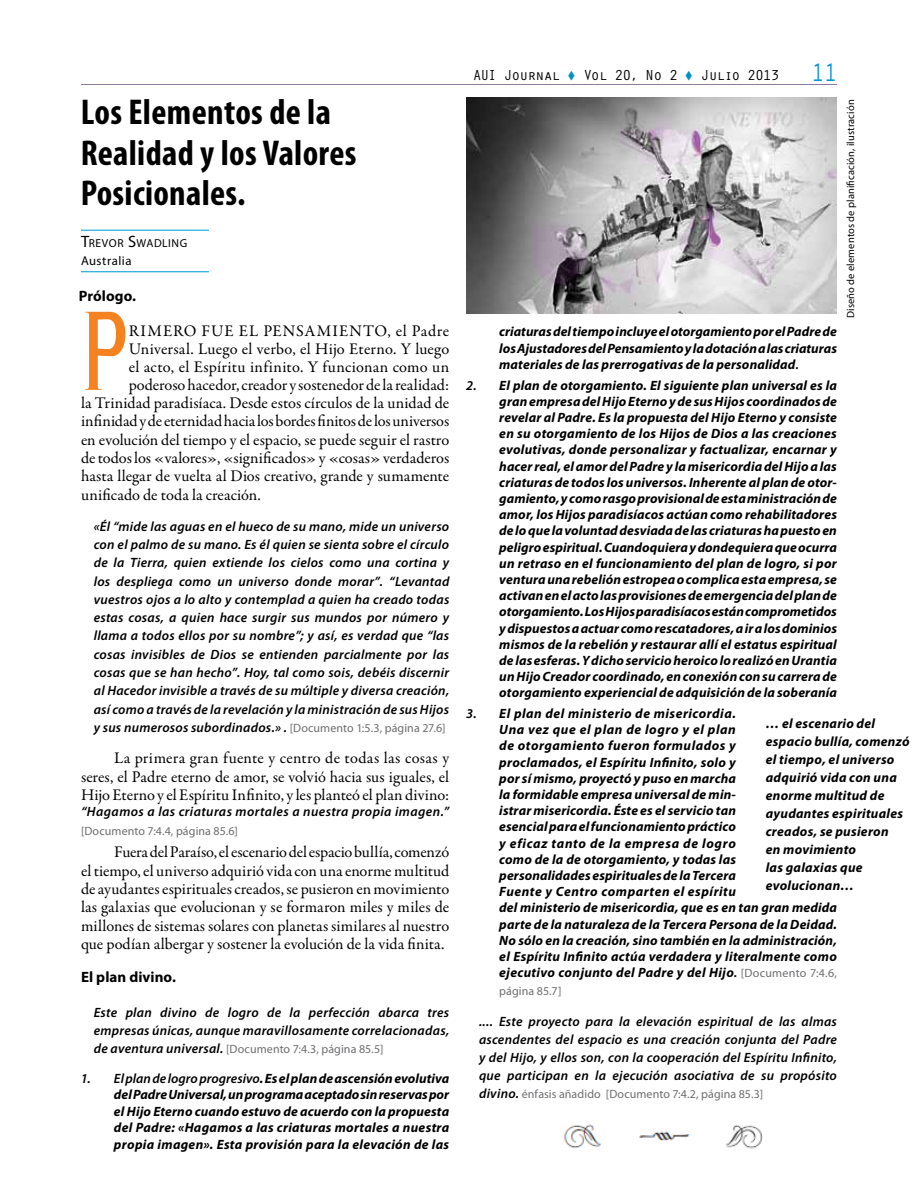
<style>
.page{position:relative;width:918px;height:1188px;background:#fff}
.page>*{position:absolute;margin:0;border:0;box-sizing:border-box;transform-origin:0 0}
.t1{font:112.2px "Cheetah";color:#f58220;scale:.9 1}
.t2{font:700 condensed 36px/40.5px "Myriad Pro";letter-spacing:.01em;color:#000}
.t3{font:16.35px/18.3px "Garamond Premr Pro";letter-spacing:.005em;color:#000;text-align:justify}
.t4{font:16.35px "Garamond Premr Pro";letter-spacing:.065em;color:#000}
.t5{font:15px "Orator Std";letter-spacing:-.08em;color:#000}
.t6{font:700 15px "Myriad Pro";letter-spacing:.005em;color:#000}
.t7{font:italic 700 13.5px/16.2px "Myriad Pro";letter-spacing:.015em;color:#000;text-align:justify}
.t8{font:italic 600 13.5px/18.3px "Myriad Pro";letter-spacing:.02em;color:#000;text-align:justify}
.t9{font:12.75px "Myriad Pro";letter-spacing:.04em;color:#000}
.t10{font:12px "Myriad Pro";letter-spacing:.005em;color:#6d6e71}
.t11{font:11.55px "Myriad Pro";letter-spacing:.05em;color:#000}
.t12{font:10.5px "Myriad Pro";letter-spacing:.015em;color:#000}
.s1{font-size:16.5px}
.s2{font-weight:400;font-style:normal;font-size:12px;color:#6d6e71}
.s3{font-weight:600;font-style:italic;font-size:13.5px;color:#000}
.s4{font-weight:600}
.s5{color:#0092c0}
.s6{font-size:26.25px;color:#0095da}
</style>
<div class="page">
<hr style="left:81px;top:84px;width:756px;height:1px;background:#8e7c9c">
<img style="left:563px;top:1124px;width:200px;height:25px">
<img style="left:466px;top:97px;width:371px;height:217px">
<hr style="left:81px;top:230px;width:128px;height:1px;background:#009ddc">
<hr style="left:81px;top:271px;width:128px;height:1px;background:#009ddc">
<h2 class="t2" style="left:81px;top:91px;width:277px">Los Elementos de la<br>Realidad y los Valores<br>Posicionales.</h2>
<p class="t11" style="left:81px;top:236px;width:108px"><span class="s1">T</span>REVOR <span class="s1">S</span>WADLING</p>
<p class="t9" style="left:81px;top:253px;width:52px">Australia</p>
<p class="t6" style="left:79px;top:286px;width:59px">Prólogo.</p>
<h1 class="t1" style="left:81px;top:288px;width:55px">P</h1>
<p class="t4" style="left:129px;top:321px;width:322px">rimero f ue el pensamiento, el Padre</p>
<p class="t3" style="left:129px;top:340px;width:322px">Universal. Luego el verbo, el Hijo Eterno. Y luego</p>
<p class="t3" style="left:129px;top:358px;width:322px">el acto, el Espíritu infinito. Y funcionan como un</p>
<p class="t3" style="left:129px;top:376px;width:322px">poderoso hacedor, creador y sostenedor de la realidad:</p>
<p class="t3" style="left:81px;top:394px;width:370px">la Trinidad paradisíaca. Desde estos círculos de la unidad de</p>
<p class="t3" style="left:81px;top:413px;width:370px">infinidad y de eternidad hacia los bordes finitos de los universos</p>
<p class="t3" style="left:81px;top:431px;width:370px">en evolución del tiempo y el espacio, se puede seguir el rastro</p>
<p class="t3" style="left:81px;top:449px;width:370px">de todos los «valores», «significados» y «cosas» verdaderos</p>
<p class="t3" style="left:81px;top:467px;width:370px">hasta llegar de vuelta al Dios creativo, grande y sumamente</p>
<p class="t3" style="left:81px;top:486px;width:181px">unificado de toda la creación.</p>
<p class="t8" style="left:94px;top:517px;width:357px">«Él “mide las aguas en el hueco de su mano, mide un universo con el palmo de su mano. Es él quien se sienta sobre el círculo de la Tierra, quien extiende los cielos como una cortina y los despliega como un universo donde morar”. “Levantad vuestros ojos a lo alto y contemplad a quien ha creado todas estas cosas, a quien hace surgir sus mundos por número y llama a todos ellos por su nombre”; y así, es verdad que “las cosas invisibles de Dios se entienden parcialmente por las cosas que se han hecho”. Hoy, tal como sois, debéis discernir al Hacedor invisible a través de su múltiple y diversa creación, así como a través de la revelación y la ministración de sus Hijos y sus numerosos subordinados.» . <span class="s2">[Documento 1:5.3, página 27.6]</span></p>
<p class="t3" style="left:81px;top:749px;width:370px;text-indent:33px">La primera gran fuente y centro de todas las cosas y seres, el Padre eterno de amor, se volvió hacia sus iguales, el Hijo Eterno y el Espíritu Infinito, y les planteó el plan divino:</p>
<p class="t8" style="left:81px;top:802px;width:370px">“Hagamos a las criaturas mortales a nuestra propia imagen.”</p>
<p class="t10" style="left:81px;top:823px;width:158px">[Documento 7:4.4, página 85.6]</p>
<p class="t3" style="left:81px;top:843px;width:370px;text-indent:33px">Fuera del Paraíso, el escenario del espacio bullía, comenzó el tiempo, el universo adquirió vida con una enorme multitud de ayudantes espirituales creados, se pusieron en movimiento las galaxias que evolucionan y se formaron miles y miles de millones de sistemas solares con planetas similares al nuestro que podían albergar y sostener la evolución de la vida finita.</p>
<p class="t6" style="left:81px;top:967px;width:97px">El plan divino.</p>
<p class="t8" style="left:94px;top:1003px;width:357px">Este plan divino de logro de la perfección abarca tres empresas únicas, aunque maravillosamente correlacionadas,</p>
<p class="t10" style="left:94px;top:1042px;width:291px"><span class="s3">de aventura universal.</span> [Documento 7:4.3, página 85.5]</p>
<p class="t7" style="left:114px;top:1070px;width:337px;text-indent:-33px"><span class="s4">1. El plan de logro progresivo</span>. Es el plan de ascensión evolutiva del Padre Universal, un programa aceptado sin reservas por el Hijo Eterno cuando estuvo de acuerdo con la propuesta del Padre: «Hagamos a las criaturas mortales a nuestra propia imagen». Esta provisión para la elevación de las</p>
<p class="t5" style="left:473px;top:64px;width:366px">AUI Journal <span class="s5">▼</span> Vol 20, No 2 <span class="s5">▼</span> Julio 2013 <span class="s6">11</span></p>
<p class="t12" style="left:844px;top:318px;width:220px;rotate:-90deg">Diseño de elementos de planificación, ilustración</p>
<p class="t7" style="left:499px;top:323px;width:339px">criaturas del tiempo incluye el otorgamiento por el Padre de los Ajustadores del Pensamiento y la dotación a las criaturas materiales de las prerrogativas de la personalidad<span class="s4">.</span></p>
<p class="t7" style="left:499px;top:376px;width:339px;text-indent:-33px"><span class="s4">2.</span> El plan de otorgamiento. El siguiente plan universal es la gran empresa del Hijo Eterno y de sus Hijos coordinados de revelar al Padre. Es la propuesta del Hijo Eterno y consiste en su otorgamiento de los Hijos de Dios a las creaciones evolutivas, donde personalizar y factualizar, encarnar y hacer real, el amor del Padre y la misericordia del Hijo a las criaturas de todos los universos. Inherente al plan de otor&shy;gamiento, y como rasgo provisional de esta ministración de amor, los Hijos paradisíacos actúan como rehabilitadores de lo que la voluntad desviada de las criaturas ha puesto en peligro espiritual. Cuandoquiera y dondequiera que ocurra un retraso en el funcionamiento del plan de logro, si por ventura una rebelión estropea o complica esta empresa, se activan en el acto las provisiones de emergencia del plan de otorgamiento. Los Hijos paradisíacos están comprometidos y dispuestos a actuar como rescatadores, a ir a los dominios mismos de la rebelión y restaurar allí el estatus espiritual de las esferas. Y dicho servicio heroico lo realizó en Urantia un Hijo Creador coordinado, en conexión con su carrera de otorgamiento experiencial de adquisición de la soberanía</p>
<p class="t7" style="left:499px;top:705px;width:339px;text-align:left;text-indent:-33px"><span class="s4">3.</span> El plan del ministerio de misericordia.<br>Una vez que el plan de logro y el plan<br>de otorgamiento fueron formulados y<br>proclamados, el Espíritu Infinito, solo y<br>por sí mismo, proyectó y puso en marcha<br>la formidable empresa universal de min-<br>istrar misericordia. Éste es el servicio tan<br>esencial para el funcionamiento práctico<br>y eficaz tanto de la empresa de logro<br>como de la de otorgamiento, y todas las<br>personalidades espirituales de la Tercera<br>Fuente y Centro comparten el espíritu<br>del ministerio de misericordia, que es en tan gran medida parte de la naturaleza de la Tercera Persona de la Deidad.<br>No sólo en la creación, sino también en la administración, el Espíritu Infinito actúa verdadera y literalmente como ejecutivo conjunto del Padre y del Hijo<span class="s4">.</span> <span class="s2">[Documento 7:4.6,</span></p>
<p class="t10" style="left:499px;top:984px;width:64px">página 85.7]</p>
<p class="t8" style="left:479px;top:1012px;width:359px">.... Este proyecto para la elevación espiritual de las almas ascendentes del espacio es una creación conjunta del Padre y del Hijo, y ellos son, con la cooperación del Espíritu Infinito, que participan en la ejecución asociativa de su propósito</p>
<p class="t10" style="left:479px;top:1087px;width:286px"><span class="s3">divino.</span> énfasis añadido [Documento 7:4.2, página 85.3]</p>
<p class="t7" style="left:766px;top:714px;width:146px;line-height:18px;text-align:left">… el escenario del espacio bullía, comenzó el tiempo, el universo adquirió vida con una enorme multitud de ayudantes espirituales creados, se pusieron<br>en movimiento<br>las galaxias que evolucionan…</p>
</div>
